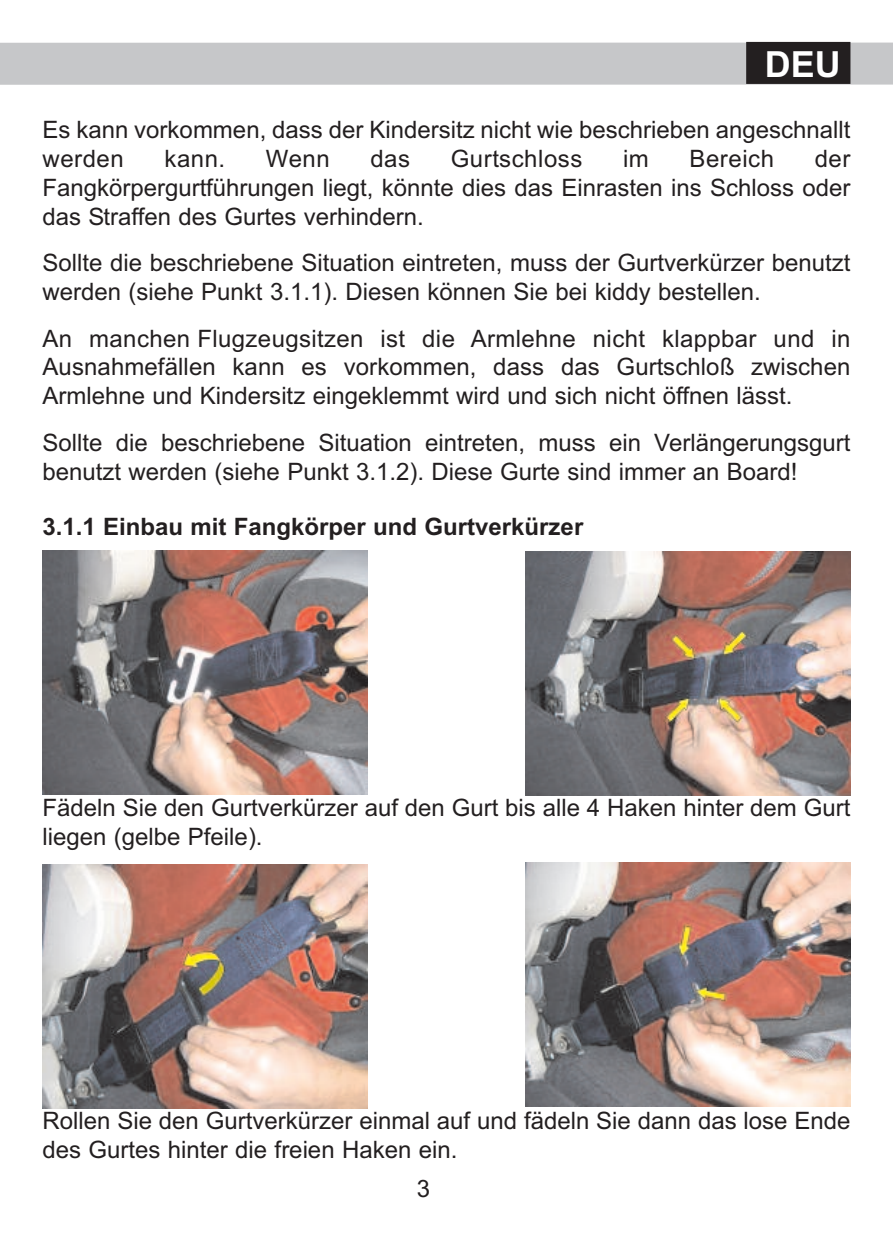
<style>
.page{position:relative;width:893px;height:1259px;background:#fff}
.page>*{position:absolute;margin:0;border:0;box-sizing:border-box;transform-origin:0 0}
.t1{font:700 36px "Arial";color:#fff}
.t2{font:24px/28.8px "Arial";color:#231f20}
.t3{font:700 24px "Arial";color:#231f20}
.t4{font:24px "Arial";letter-spacing:.02em;color:#231f20}
</style>
<div class="page">
<div style="left:0;top:43px;width:893px;height:42px;background:#c6c7c9"></div>
<div style="left:746px;top:42px;width:104px;height:42px;background:#231f20"></div>
<img style="left:43px;top:550px;width:325px;height:244px">
<img style="left:525px;top:551px;width:325px;height:244px">
<img style="left:43px;top:864px;width:325px;height:244px">
<img style="left:525px;top:862px;width:325px;height:244px">
<h1 class="t1" style="left:765px;top:43px;width:77px">DEU</h1>
<p class="t2" style="left:43px;top:116px;width:809px">Es kann vorkommen, dass der Kindersitz nicht wie beschrieben angeschnallt werden</p>
<p class="t2" style="left:164px;top:144px;width:62px">kann.</p>
<p class="t2" style="left:266px;top:144px;width:65px">Wenn</p>
<p class="t2" style="left:370px;top:144px;width:41px">das</p>
<p class="t4" style="left:451px;top:145px;width:133px">Gurtschloss</p>
<p class="t2" style="left:623px;top:144px;width:27px">im</p>
<p class="t4" style="left:689px;top:145px;width:86px">Bereich</p>
<p class="t2" style="left:43px;top:144px;width:809px;text-align:justify;text-indent:772px">der Fangkörpergurtführungen liegt, könnte dies das Einrasten ins Schloss oder das Straffen des Gurtes verhindern.</p>
<p class="t2" style="left:43px;top:249px;width:809px">Sollte die beschriebene Situation eintreten, muss der Gurtverkürzer benutzt werden (siehe Punkt 3.1.1). Diesen können Sie bei kiddy bestellen.</p>
<p class="t2" style="left:43px;top:324px;width:809px;text-align:justify">An manchen Flugzeugsitzen ist die Armlehne nicht klappbar und in Ausnahmefällen kann es vorkommen, dass das Gurtschloß zwischen Armlehne und Kindersitz eingeklemmt wird und sich nicht öffnen lässt.</p>
<p class="t2" style="left:43px;top:428px;width:809px">Sollte die beschriebene Situation eintreten, muss ein Verlängerungsgurt benutzt werden (siehe Punkt 3.1.2). Diese Gurte sind immer an Board!</p>
<p class="t3" style="left:43px;top:513px;width:542px">3.1.1 Einbau mit Fangkörper und Gurtverkürzer</p>
<p class="t2" style="left:43px;top:793px;width:809px">Fädeln Sie den Gurtverkürzer auf den Gurt bis alle 4 Haken hinter dem Gurt liegen (gelbe Pfeile).</p>
<p class="t2" style="left:43px;top:1106px;width:809px">Rollen Sie den Gurtverkürzer einmal auf und fädeln Sie dann das lose Ende des Gurtes hinter die freien Haken ein.</p>
<p class="t2" style="left:417px;top:1174px;width:15px">3</p>
</div>
